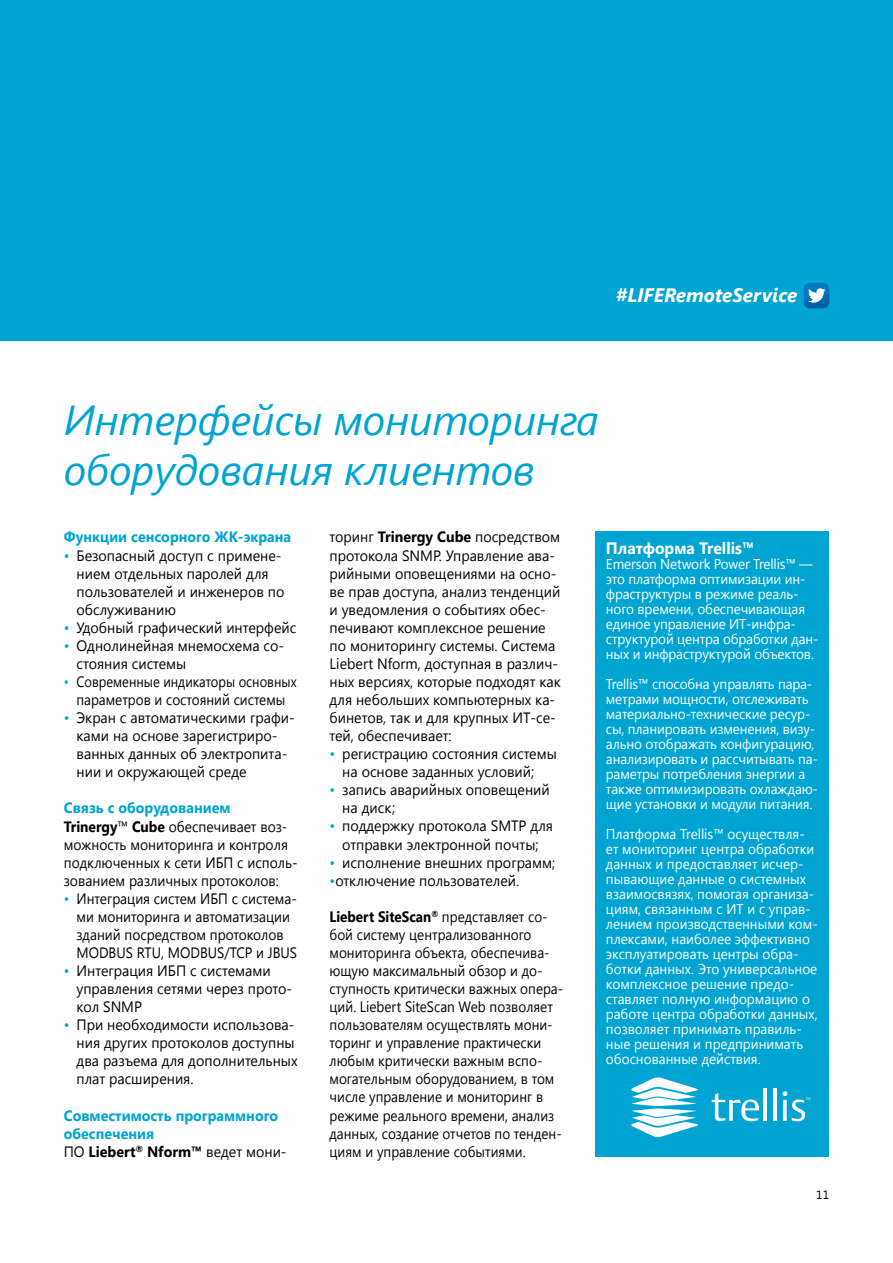
<style>
.page{position:relative;width:893px;height:1263px;background:#fff}
.page>*{position:absolute;margin:0;border:0;box-sizing:border-box;transform-origin:0 0}
.t1{font:italic 42px/50.4px "Segoe UI";color:#00a4d2}
.t2{font:italic 700 19.5px "Segoe UI";color:#fff}
.t3{font:700 16.5px "Segoe UI";color:#fff;scale:.95 1}
.t4{font:15px/18px "Segoe UI";color:#000;scale:.95 1}
.t5{font:15px/18px "Segoe UI";color:#000;scale:.9 1}
.t6{font:15px/18px "Segoe UI";color:#000;scale:.92 1}
.t7{font:15px/18px "Segoe UI";color:#000;scale:.91 1}
.t8{font:700 15px/18px "Segoe UI";color:#00a4d2;scale:.95 1}
.t9{font:15px/18px "Segoe UI";color:#000;text-align:center;scale:.86 1}
.t10{font:14.25px/15px "Segoe UI";letter-spacing:-.01em;color:#fff;scale:.95 1}
.t11{font:12px "Segoe UI";color:#000}
.s1{color:#00a4d2}
.s2{font-weight:700;color:#00a4d2}
.s3{font-weight:700}
.s4{font-weight:400;color:#000}
.s5{color:#000}
</style>
<div class="page">
<div style="left:0;top:0;width:893px;height:340px;background:#00a4d2"></div>
<div style="left:595px;top:531px;width:234px;height:626px;background:#00a4d2"></div>
<svg style="left:712px;top:1093px;width:47px;height:28px"></svg>
<hr style="left:763px;top:1089px;width:4px;height:32px;background:#fff">
<hr style="left:773px;top:1089px;width:4px;height:32px;background:#fff">
<svg style="left:631px;top:1077px;width:67px;height:60px"></svg>
<svg style="left:783px;top:1091px;width:27px;height:30px"></svg>
<div style="left:804px;top:283px;width:25px;height:25px;background:#0079c1;border-radius:6px"></div>
<svg style="left:804px;top:288px;width:25px;height:20px"></svg>
<h2 class="t2" style="left:616px;top:281px;width:183px">#LIFERemoteService</h2>
<h1 class="t1" style="left:64px;top:393px;width:537px">Интерфейсы мониторинга оборудования клиентов</h1>
<p class="t8" style="left:64px;top:527px;width:241px">Функции сенсорного ЖК-экрана</p>
<p class="t4" style="left:77px;top:545px;width:220px;text-indent:-13px"><span class="s1">•</span> Безопасный доступ с примене&shy;нием отдельных паролей для пользователей и инженеров по обслуживанию</p>
<p class="t4" style="left:64px;top:618px;width:246px"><span class="s1">•</span> Удобный графический интерфейс</p>
<p class="t4" style="left:77px;top:636px;width:220px;text-indent:-13px"><span class="s1">•</span> Однолинейная мнемосхема со&shy;стояния системы</p>
<p class="t9" style="left:64px;top:672px;width:272px"><span class="s1">•</span> Современные индикаторы основных параметров и состояний системы</p>
<p class="t4" style="left:77px;top:708px;width:231px;text-indent:-13px"><span class="s1">•</span> Экран с автоматическими графи&shy;ками на основе зарегистриро&shy;ванных данных об электропита&shy;нии и окружающей среде</p>
<p class="t6" style="left:64px;top:798px;width:256px"><span class="s2">Связь с оборудованием<br></span><span class="s3">Trinergy</span>™ <span class="s3">Cube</span> обеспечивает воз&shy;можность мониторинга и контроля подключенных к сети ИБП с исполь&shy;зованием различных протоколов:</p>
<p class="t7" style="left:77px;top:889px;width:244px;text-indent:-13px"><span class="s1">•</span> Интеграция систем ИБП с система&shy;ми мониторинга и автоматизации зданий посредством протоколов<br>MODBUS RTU, MODBUS/TCP и JBUS</p>
<p class="t4" style="left:77px;top:961px;width:228px;text-indent:-13px"><span class="s1">•</span> Интеграция ИБП с системами управления сетями через прото&shy;кол SNMP</p>
<p class="t4" style="left:77px;top:1015px;width:234px;text-indent:-13px"><span class="s1">•</span> При необходимости использова&shy;ния других протоколов доступны два разъема для дополнительных плат расширения.</p>
<p class="t8" style="left:64px;top:1105px;width:236px">Совместимость программного обеспечения<br><span class="s4">ПО</span> <span class="s5">Liebert</span><sup>®</sup> <span class="s5">Nform™</span> <span class="s4">ведет мони-</span></p>
<p class="t4" style="left:330px;top:527px;width:245px">торинг <span class="s3">Trinergy Cube</span> посредством протокола SNMP. Управление ава&shy;рийными оповещениями на осно&shy;ве прав доступа, анализ тенденций и уведомления о событиях обес&shy;печивают комплексное решение по мониторингу системы. Система<br>Liebert Nform, доступная в различ&shy;ных версиях, которые подходят как для небольших компьютерных ка&shy;бинетов, так и для крупных ИТ-се&shy;тей, обеспечивает:</p>
<p class="t4" style="left:342px;top:744px;width:227px;text-indent:-13px"><span class="s1">•</span> регистрацию состояния системы на основе заданных условий;</p>
<p class="t4" style="left:342px;top:780px;width:220px;text-indent:-13px"><span class="s1">•</span> запись аварийных оповещений на диск;</p>
<p class="t4" style="left:330px;top:816px;width:237px;text-align:center"><span class="s1">•</span> поддержку протокола SMTP для отправки электронной почты;</p>
<p class="t4" style="left:330px;top:853px;width:239px"><span class="s1">•</span> исполнение внешних программ;</p>
<p class="t4" style="left:330px;top:871px;width:201px"><span class="s1">•</span>отключение пользователей.</p>
<p class="t5" style="left:330px;top:907px;width:261px"><span class="s3">Liebert SiteScan</span><sup>®</sup> представляет со&shy;бой систему централизованного мониторинга объекта, обеспечива&shy;ющую максимальный обзор и до&shy;ступность критически важных опера&shy;ций. Liebert SiteScan Web позволяет пользователям осуществлять мони&shy;торинг и управление практически любым критически важным вспо&shy;могательным оборудованием, в том числе управление и мониторинг в режиме реального времени, анализ данных, создание отчетов по тенден&shy;циям и управление событиями.</p>
<p class="t3" style="left:606px;top:537px;width:158px">Платформа Trellis™</p>
<p class="t10" style="left:606px;top:556px;width:225px">Emerson Network Power Trellis™ — это платформа оптимизации ин&shy;фраструктуры в режиме реаль&shy;ного времени, обеспечивающая единое управление ИТ-инфра&shy;структурой центра обработки дан&shy;ных и инфраструктурой объектов.</p>
<p class="t10" style="left:606px;top:676px;width:225px">Trellis™ способна управлять пара&shy;метрами мощности, отслеживать материально-технические ресур&shy;сы, планировать изменения, визу&shy;ально отображать конфигурацию, анализировать и рассчитывать па&shy;раметры потребления энергии а также оптимизировать охлаждаю&shy;щие установки и модули питания.</p>
<p class="t10" style="left:606px;top:826px;width:224px">Платформа Trellis™ осуществля&shy;ет мониторинг центра обработки данных и предоставляет исчер&shy;пывающие данные о системных взаимосвязях, помогая организа&shy;циям, связанным с ИТ и с управ&shy;лением производственными ком&shy;плексами, наиболее эффективно эксплуатировать центры обра&shy;ботки данных. Это универсальное комплексное решение предо&shy;ставляет полную информацию о работе центра обработки данных, позволяет принимать правиль&shy;ные решения и предпринимать обоснованные действия.</p>
<p class="t11" style="left:816px;top:1187px;width:14px">11</p>
</div>
